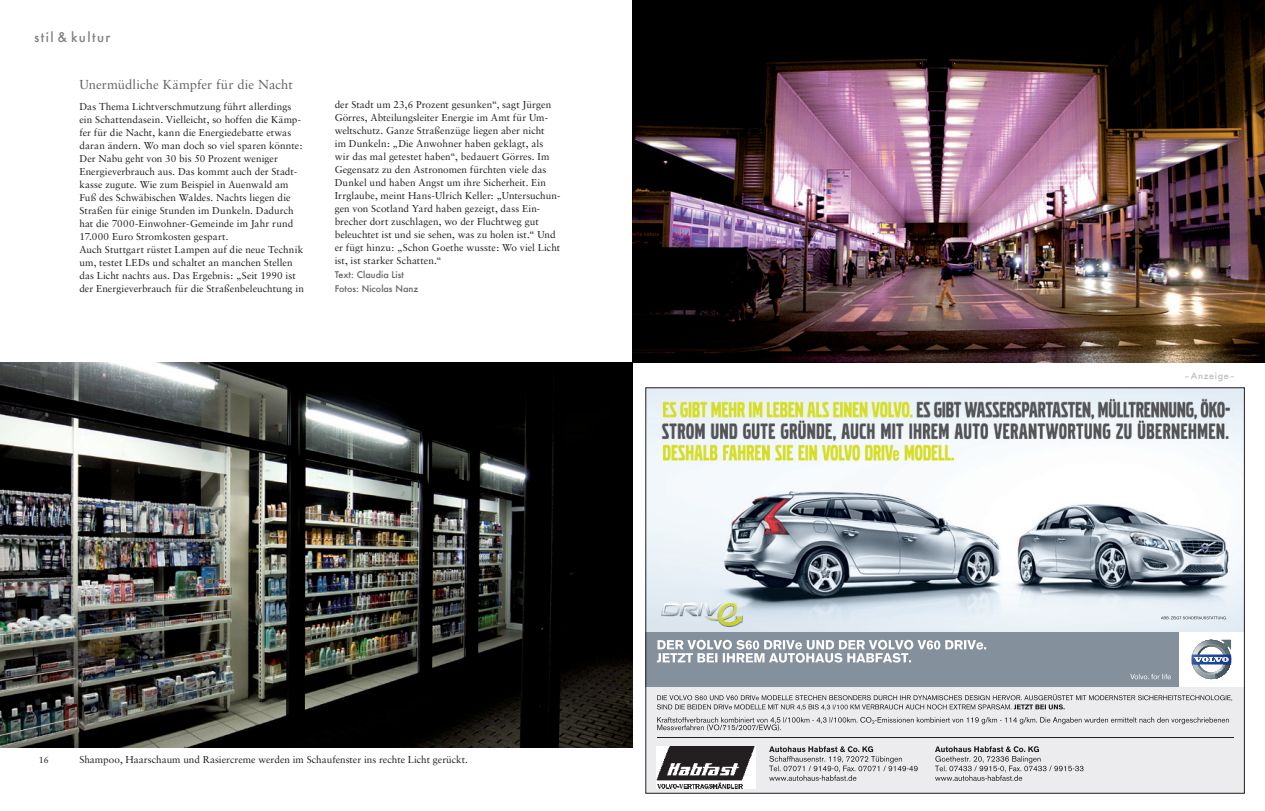
<style>
.page{position:relative;width:1265px;height:811px;background:#fff}
.page>*{position:absolute;margin:0;border:0;box-sizing:border-box;transform-origin:0 0}
.t1{font:13px "Sabon CE";color:#636366}
.t2{font:500 13px "Futura";letter-spacing:.11em;color:#808285}
.t3{font:10px/13px "Sabon CE";letter-spacing:.005em;color:#231f20}
.t4{font:500 9px/14px "Futura";color:#636366}
.t5{font:500 9px "Futura";letter-spacing:.07em;color:#bcbdc0}
.t6{font:9px "Sabon CE";color:#231f20}
</style>
<div class="page">
<img style="left:0;top:363px;width:632px;height:385px">
<div style="left:645px;top:388px;width:599px;height:405px;background:#ececee"></div>
<hr style="left:656px;top:737px;width:577px;height:1px;background:#231f20">
<img style="left:647px;top:392px;width:595px;height:240px">
<svg style="left:1160px;top:616px;width:66px;height:3px"></svg>
<div style="left:645px;top:632px;width:598px;height:54px;background:#84909c"></div>
<svg style="left:656px;top:640px;width:330px;height:22px"></svg>
<svg style="left:1130px;top:674px;width:40px;height:5px"></svg>
<svg style="left:657px;top:694px;width:574px;height:37px"></svg>
<svg style="left:769px;top:746px;width:314px;height:35px"></svg>
<img style="left:656px;top:746px;width:99px;height:43px">
<div style="left:1178px;top:632px;width:66px;height:54px;background:#fff"></div>
<svg style="left:1191px;top:640px;width:40px;height:39px"></svg>
<img style="left:632px;top:0;width:632px;height:363px">
<h1 class="t2" style="left:34px;top:28px;width:78px">stil &amp; kultur</h1>
<h1 class="t1" style="left:79px;top:77px;width:215px">Unermüdliche Kämpfer für die Nacht</h1>
<p class="t3" style="left:79px;top:100px;width:226px">Das Thema Lichtverschmutzung führt allerdings ein Schattendasein. Vielleicht, so hoffen die Kämp&shy;fer für die Nacht, kann die Energiedebatte etwas daran ändern. Wo man doch so viel sparen könnte:<br>Der Nabu geht von 30 bis 50 Prozent weniger Energieverbrauch aus. Das kommt auch der Stadt&shy;kasse zugute. Wie zum Beispiel in Auenwald am Fuß des Schwäbischen Waldes. Nachts liegen die Straßen für einige Stunden im Dunkeln. Dadurch hat die 7000-Einwohner-Gemeinde im Jahr rund 17.000 Euro Stromkosten gespart.<br>Auch Stuttgart rüstet Lampen auf die neue Technik um, testet LEDs und schaltet an manchen Stellen das Licht nachts aus. Das Ergebnis: „Seit 1990 ist der Energieverbrauch für die Straßenbeleuchtung in</p>
<p class="t3" style="left:334px;top:98px;width:227px">der Stadt um 23,6 Prozent gesunken“, sagt Jürgen Görres, Abteilungsleiter Energie im Amt für Um&shy;weltschutz. Ganze Straßenzüge liegen aber nicht<br>im Dunkeln: „Die Anwohner haben geklagt, als wir das mal getestet haben“, bedauert Görres. Im Gegensatz zu den Astronomen fürchten viele das Dunkel und haben Angst um ihre Sicherheit. Ein Irrglaube, meint Hans-Ulrich Keller: „Untersuchun&shy;gen von Scotland Yard haben gezeigt, dass Ein&shy;brecher dort zuschlagen, wo der Fluchtweg gut beleuchtet ist und sie sehen, was zu holen ist.“ Und er fügt hinzu: „Schon Goethe wusste: Wo viel Licht ist, ist starker Schatten.“</p>
<p class="t4" style="left:334px;top:268px;width:85px">Text: Claudia List<br>Fotos: Nicolas Nanz</p>
<p class="t6" style="left:39px;top:755px;width:12px">16</p>
<p class="t3" style="left:79px;top:753px;width:390px">Shampoo, Haarschaum und Rasiercreme werden im Schaufenster ins rechte Licht gerückt.</p>
<p class="t5" style="left:1183px;top:369px;width:53px">– Anzeige–</p>
</div>
